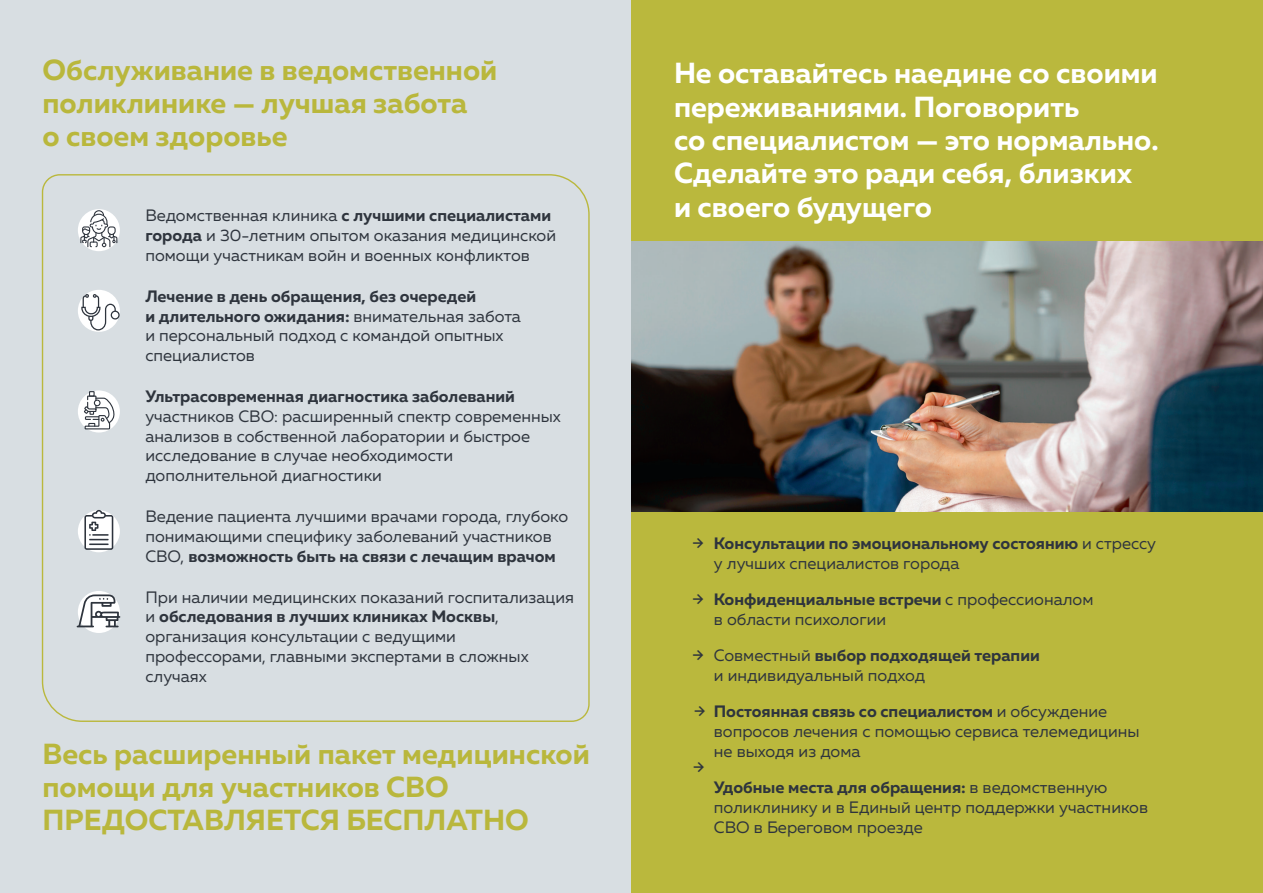
<style>
.page{position:relative;width:1263px;height:893px;background:#d8dee2}
.page>*{position:absolute;margin:0;border:0;box-sizing:border-box;transform-origin:0 0}
.t1{font:700 28.95px/33.3px "Muller";color:#b9b73c}
.t2{font:700 28.95px/33.3px "Muller";color:#fff}
.t3{font:18px "Circe";color:#2e343d}
.t4{font:16.5px/19.8px "Muller";color:#2e343d}
.t5{font:700 16.5px/19.8px "Muller";color:#2e343d}
.s1{font-weight:700}
.s2{font-weight:400}
</style>
<div class="page">
<div style="left:631px;top:0;width:632px;height:893px;background:#bab83d"></div>
<img style="left:631px;top:242px;width:632px;height:270px">
<svg style="left:41px;top:174px;width:549px;height:548px"></svg>
<h1 class="t1" style="left:43px;top:53px;width:456px">Обслуживание в ведомственной поликлинике — лучшая забота<br>о своем здоровье</h1>
<p class="t4" style="left:145px;top:206px;width:412px">Ведомственная клиника <span class="s1">с лучшими специалистами города</span> и 30-летним опытом оказания медицинской помощи участникам войн и военных конфликтов</p>
<p class="t4" style="left:145px;top:286px;width:377px"><span class="s1">Лечение в день обращения, без очередей<br>и длительного ожидания:</span> внимательная забота и персональный подход с командой опытных специалистов</p>
<p class="t5" style="left:145px;top:386px;width:371px">Ультрасовременная диагностика заболеваний</p>
<p class="t4" style="left:145px;top:406px;width:417px">участников СВО: расширенный спектр современных анализов в собственной лаборатории и быстрое исследование в случае необходимости дополнительной диагностики</p>
<p class="t4" style="left:145px;top:506px;width:424px">Ведение пациента лучшими врачами города, глубоко понимающими специфику заболеваний участников<br>СВО, <span class="s1">возможность быть на связи с лечащим врачом</span></p>
<p class="t4" style="left:145px;top:587px;width:430px">При наличии медицинских показаний госпитализация и <span class="s1">обследования в лучших клиниках Москвы</span>, организация консультации с ведущими профессорами, главными экспертами в сложных случаях</p>
<h1 class="t1" style="left:43px;top:737px;width:549px">Весь расширенный пакет медицинской помощи для участников СВО<br>ПРЕДОСТАВЛЯЕТСЯ БЕСПЛАТНО</h1>
<h1 class="t2" style="left:674px;top:57px;width:486px">Не оставайтесь наедине со своими переживаниями. Поговорить<br>со специалистом — это нормально.<br>Сделайте это ради себя, близких<br>и своего будущего</h1>
<p class="t3" style="left:693px;top:530px;width:13px">→</p>
<p class="t3" style="left:693px;top:586px;width:13px">→</p>
<p class="t3" style="left:693px;top:642px;width:13px">→</p>
<p class="t3" style="left:694px;top:698px;width:13px">→</p>
<p class="t3" style="left:693px;top:754px;width:13px">→</p>
<p class="t5" style="left:714px;top:533px;width:444px">Консультации по эмоциональному состоянию <span class="s2">и стрессу у лучших специалистов города</span></p>
<p class="t4" style="left:714px;top:589px;width:381px"><span class="s1">Конфиденциальные встречи</span> с профессионалом в области психологии</p>
<p class="t4" style="left:714px;top:645px;width:327px">Совместный <span class="s1">выбор подходящей терапии </span>и индивидуальный подход</p>
<p class="t4" style="left:714px;top:701px;width:427px"><span class="s1">Постоянная связь со специалистом</span> и обсуждение вопросов лечения с помощью сервиса телемедицины не выходя из дома</p>
<p class="t4" style="left:714px;top:777px;width:436px"><span class="s1">Удобные места для обращения:</span> в ведомственную поликлинику и в Единый центр поддержки участников<br>СВО в Береговом проезде</p>
</div>
